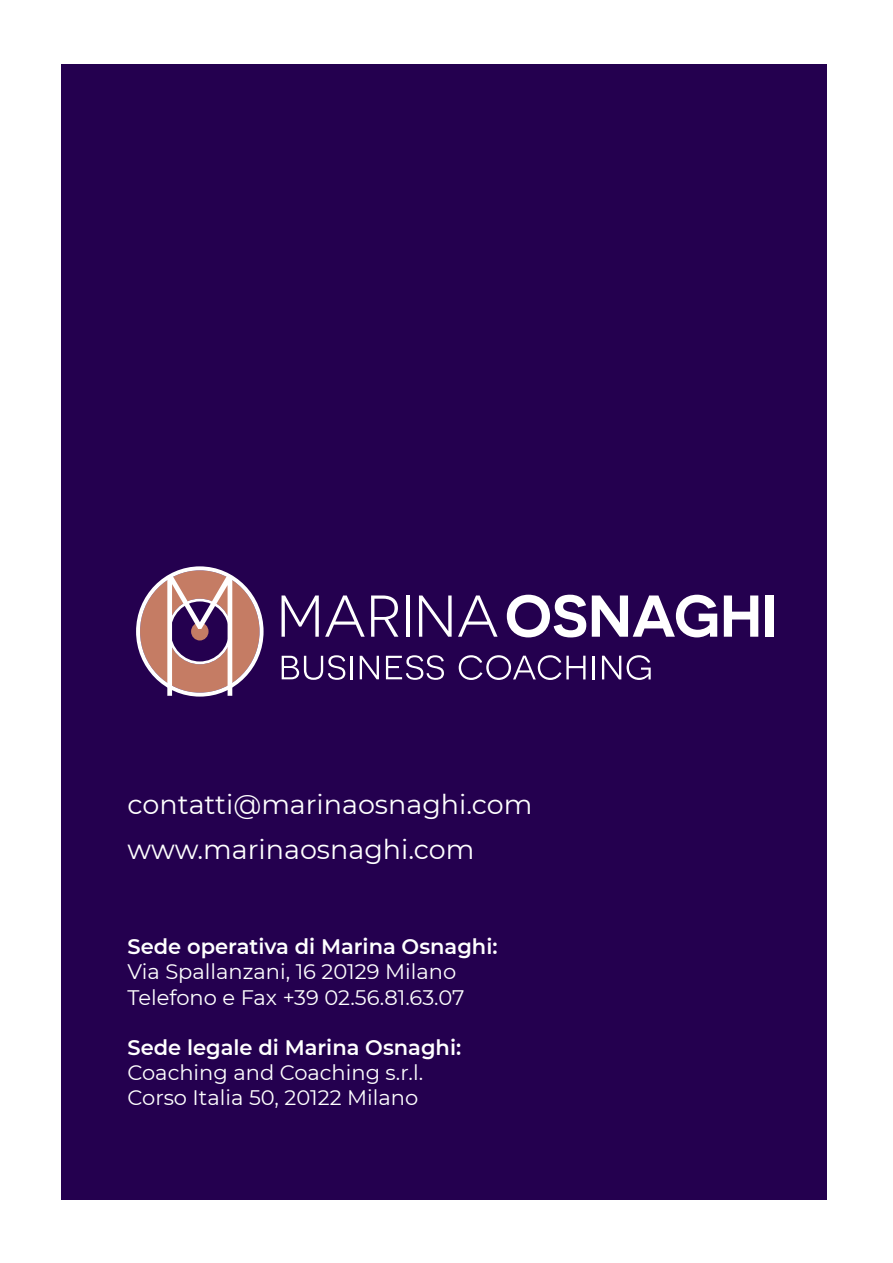
<style>
.page{position:relative;width:893px;height:1263px;background:#fff}
.page>*{position:absolute;margin:0;border:0;box-sizing:border-box;transform-origin:0 0}
.t1{font:27px/45px "Montserrat";color:#fff}
.t2{font:21px/25.2px "Montserrat";color:#fff}
.t3{font:600 21px "Montserrat";color:#fff}
</style>
<div class="page">
<div style="left:62px;top:64px;width:765px;height:1135px;background:#24004f"></div>
<svg style="left:459px;top:655px;width:126px;height:25px"></svg>
<hr style="left:593px;top:656px;width:2px;height:23px;background:#fff">
<svg style="left:602px;top:656px;width:19px;height:23px"></svg>
<svg style="left:627px;top:655px;width:24px;height:25px"></svg>
<svg style="left:282px;top:595px;width:37px;height:42px"></svg>
<svg style="left:325px;top:595px;width:40px;height:42px"></svg>
<svg style="left:371px;top:595px;width:27px;height:42px"></svg>
<hr style="left:406px;top:595px;width:3px;height:42px;background:#fff">
<svg style="left:419px;top:595px;width:33px;height:42px"></svg>
<svg style="left:458px;top:595px;width:40px;height:42px"></svg>
<svg style="left:507px;top:595px;width:79px;height:42px"></svg>
<svg style="left:592px;top:595px;width:125px;height:42px"></svg>
<svg style="left:724px;top:595px;width:34px;height:42px"></svg>
<div style="left:766px;top:595px;width:8px;height:42px;background:#fff"></div>
<svg style="left:282px;top:655px;width:63px;height:25px"></svg>
<hr style="left:350px;top:656px;width:3px;height:23px;background:#fff">
<svg style="left:360px;top:656px;width:19px;height:23px"></svg>
<svg style="left:386px;top:655px;width:58px;height:25px"></svg>
<svg style="left:136px;top:566px;width:128px;height:131px"></svg>
<p class="t1" style="left:128px;top:781px;width:406px">contatti@marinaosnaghi.com www.marinaosnaghi.com</p>
<p class="t3" style="left:128px;top:938px;width:371px">Sede operativa di Marina Osnaghi:</p>
<p class="t2" style="left:128px;top:959px;width:339px">Via Spallanzani, 16 20129 Milano<br>Telefono e Fax +39 02.56.81.63.07</p>
<p class="t3" style="left:128px;top:1039px;width:335px">Sede legale di Marina Osnaghi:</p>
<p class="t2" style="left:128px;top:1059px;width:297px">Coaching and Coaching s.r.l.<br>Corso Italia 50, 20122 Milano</p>
</div>
